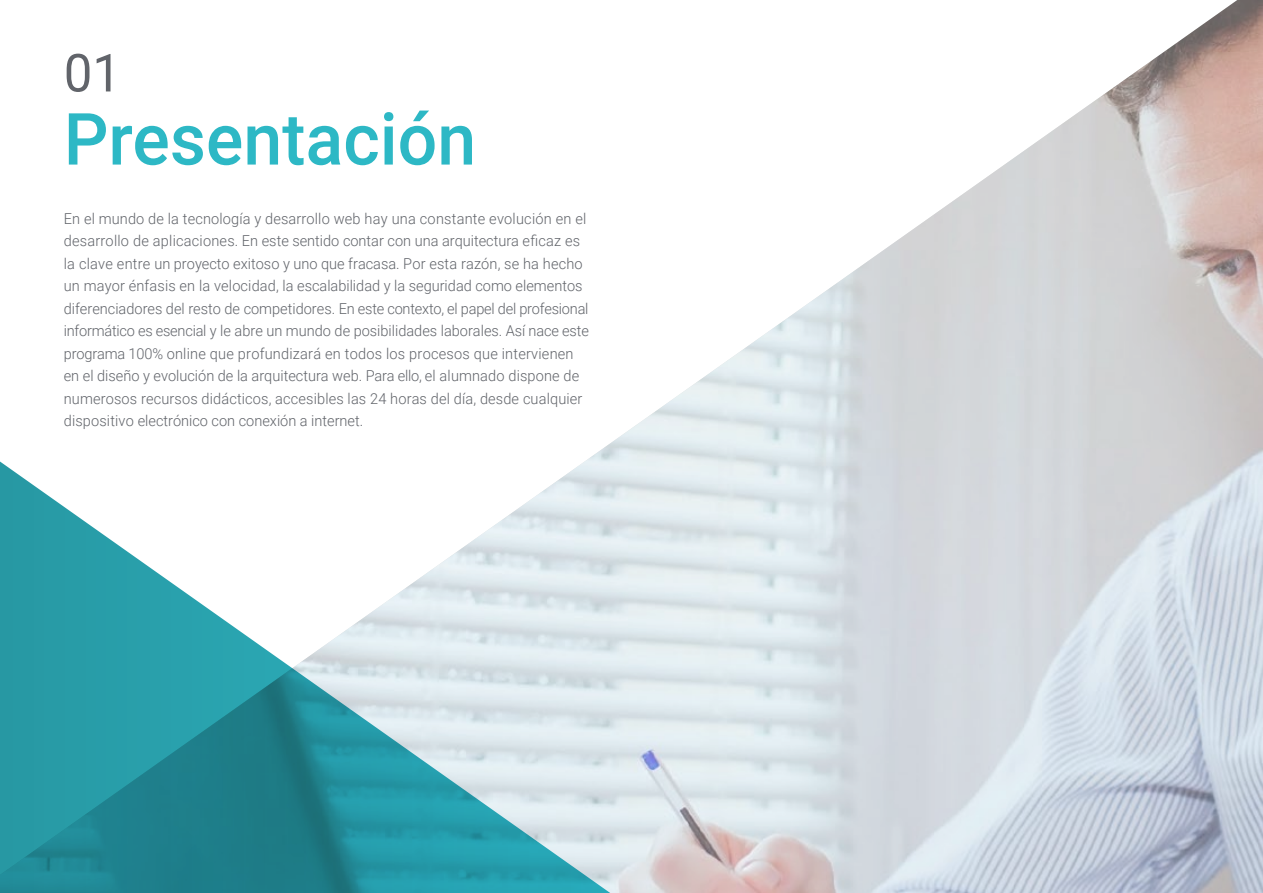
<style>
.page{position:relative;width:1263px;height:893px;background:#fff}
.page>*{position:absolute;margin:0;border:0;box-sizing:border-box;transform-origin:0 0}
.t1{font:500 72px "Roboto";color:#2db8c5}
.t2{font:52.5px "Roboto";color:#61646a}
.t3{font:300 15px/22.5px "Roboto";color:#61646a}
</style>
<div class="page">
<img style="left:607px;top:0;width:656px;height:893px">
<svg style="left:0;top:446px;width:640px;height:447px"></svg>
<h2 class="t2" style="left:64px;top:36px;width:59px">01</h2>
<h1 class="t1" style="left:64px;top:89px;width:414px">Presentación</h1>
<p class="t3" style="left:64px;top:207px;width:527px">En el mundo de la tecnología y desarrollo web hay una constante evolución en el desarrollo de aplicaciones. En este sentido contar con una arquitectura eficaz es la clave entre un proyecto exitoso y uno que fracasa. Por esta razón, se ha hecho un mayor énfasis en la velocidad, la escalabilidad y la seguridad como elementos diferenciadores del resto de competidores. En este contexto, el papel del profesional informático es esencial y le abre un mundo de posibilidades laborales. Así nace este programa 100% online que profundizará en todos los procesos que intervienen en el diseño y evolución de la arquitectura web. Para ello, el alumnado dispone de numerosos recursos didácticos, accesibles las 24 horas del día, desde cualquier dispositivo electrónico con conexión a internet.</p>
</div>
